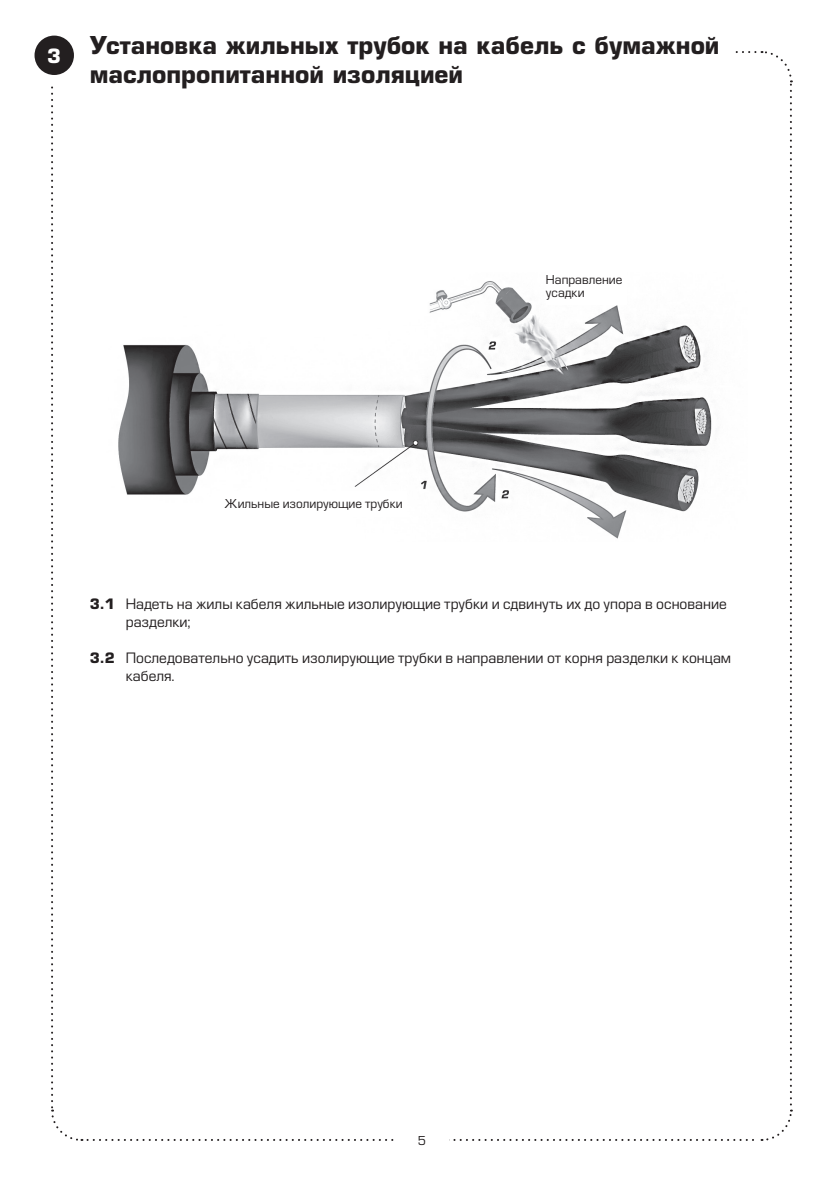
<style>
.page{position:relative;width:840px;height:1191px;background:#fff}
.page>*{position:absolute;margin:0;border:0;box-sizing:border-box;transform-origin:0 0}
.t1{font:700 24px/28.8px "Europe";color:#231f20}
.t2{font:14px/18px "Europe";color:#231f20}
.t3{font:12px/13.2px "Europe";color:#231f20}
.s1{font-weight:700}
</style>
<div class="page">
<div style="left:34px;top:36px;width:40px;height:39px;background:#231f20;border-radius:50%"></div>
<img style="left:118px;top:281px;width:594px;height:258px">
<div style="left:224px;top:491px;width:182px;height:25px;background:#fff"></div>
<div style="left:545px;top:266px;width:81px;height:38px;background:#fff"></div>
<h1 class="t1" style="left:90px;top:31px;width:631px;text-indent:-42px"><sub>3</sub> Установка жильных трубок на кабель с бумажной маслопропитанной изоляцией</h1>
<p class="t3" style="left:224px;top:497px;width:180px">Жильные изолирующие трубки</p>
<p class="t3" style="left:545px;top:273px;width:78px">Направление усадки</p>
<p class="t2" style="left:126px;top:595px;width:602px;text-indent:-36px"><span class="s1">3.1</span> Надеть на жилы кабеля жильные изолирующие трубки и сдвинуть их до упора в основание разделки;</p>
<p class="t2" style="left:126px;top:649px;width:606px;text-indent:-36px"><span class="s1">3.2</span> Последовательно усадить изолирующие трубки в направлении от корня разделки к концам кабеля.</p>
<p class="t3" style="left:417px;top:1133px;width:10px">5</p>
</div>
